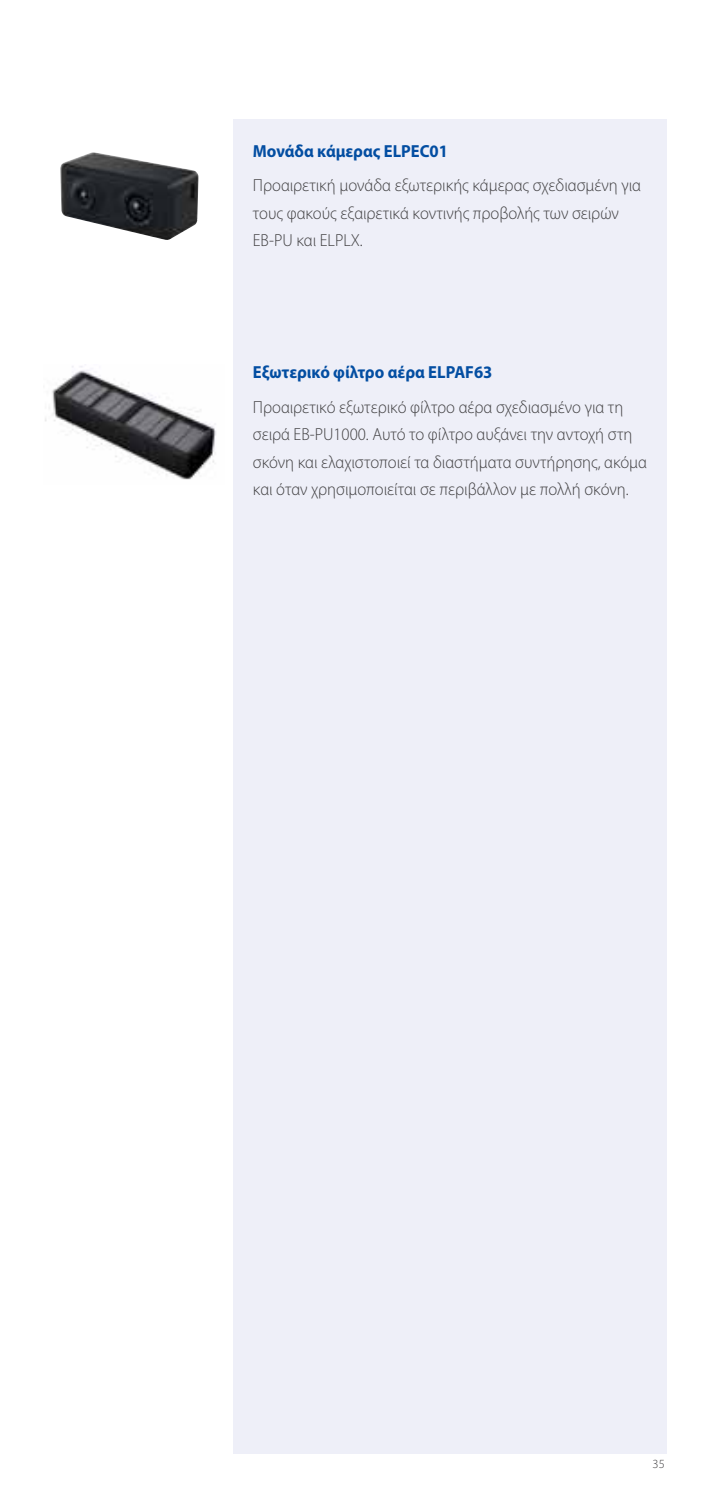
<style>
.page{position:relative;width:702px;height:1489px;background:#fff}
.page>*{position:absolute;margin:0;border:0;box-sizing:border-box;transform-origin:0 0}
.t1{font:300 17.5px/27.5px "Myriad Pro";color:#414042;scale:.95 1}
.t2{font:700 17.5px "Myriad Pro";color:#034ea2;scale:.95 1}
.t3{font:300 12.5px "Myriad Pro";color:#414042}
</style>
<div class="page">
<div style="left:233px;top:119px;width:433px;height:1334px;background:#eeeff8"></div>
<img style="left:45px;top:366px;width:171px;height:114px">
<img style="left:60px;top:152px;width:138px;height:88px">
<p class="t2" style="left:253px;top:139px;width:207px">Μονάδα κάμερας ELPEC01</p>
<p class="t1" style="left:253px;top:172px;width:410px">Προαιρετική μονάδα εξωτερικής κάμερας σχεδιασμένη για τους φακούς εξαιρετικά κοντινής προβολής των σειρών<br>EB-PU και ELPLX.</p>
<p class="t2" style="left:253px;top:361px;width:254px">Εξωτερικό φίλτρο αέρα ELPAF63</p>
<p class="t1" style="left:253px;top:393px;width:416px">Προαιρετικό εξωτερικό φίλτρο αέρα σχεδιασμένο για τη σειρά EB-PU1000. Αυτό το φίλτρο αυξάνει την αντοχή στη σκόνη και ελαχιστοποιεί τα διαστήματα συντήρησης, ακόμα και όταν χρησιμοποιείται σε περιβάλλον με πολλή σκόνη.</p>
<p class="t3" style="left:652px;top:1456px;width:14px">35</p>
</div>
